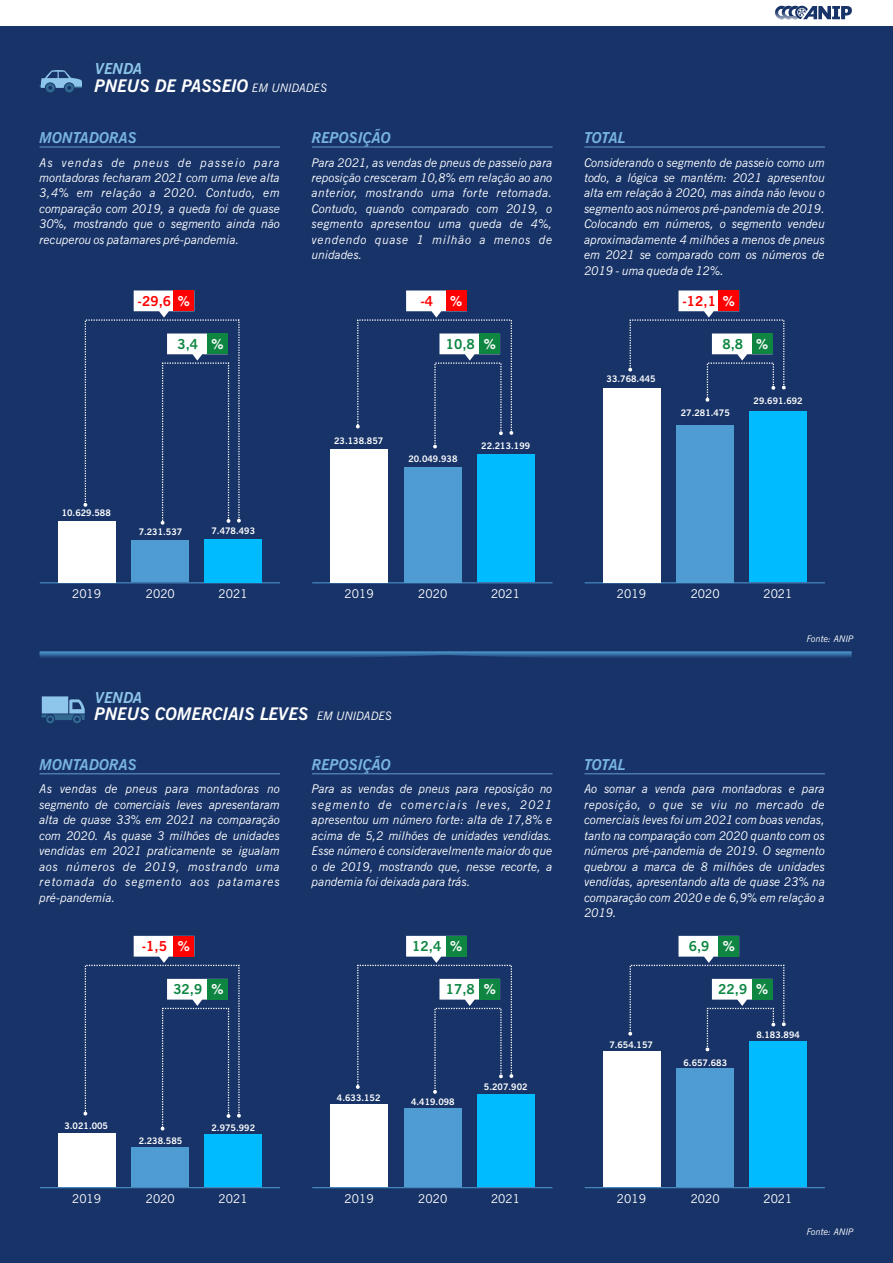
<style>
.page{position:relative;width:893px;height:1263px;background:#173368}
.page>*{position:absolute;margin:0;border:0;box-sizing:border-box;transform-origin:0 0}
.t1{font:italic 700 17.55px "News Gothic BT";color:#fff}
.t2{font:italic 700 15.15px "News Gothic BT";color:#78b4de}
.t3{font:italic 700 15.15px "News Gothic BT";color:#8ec5ea}
.t4{font:700 13.65px "News Gothic BT";color:#0e8642}
.t5{font:700 13.65px "News Gothic BT";color:#f00}
.t6{font:12.15px "News Gothic BT";color:#fff}
.t7{font:italic 12px/15.5px "News Gothic BT";color:#fff;text-align:justify}
.t8{font:700 9px "News Gothic BT";color:#fff}
.t9{font:italic 9px "News Gothic BT";color:#fff}
.s1{font-weight:400;font-size:11.7px}
.s2{color:#fff}
</style>
<div class="page">
<div style="left:0;top:0;width:893px;height:25px;background:#fff"></div>
<svg style="left:775px;top:6px;width:77px;height:13px"></svg>
<svg style="left:40px;top:70px;width:42px;height:22px"></svg>
<div style="left:42px;top:696px;width:26px;height:17px;background:#8ec5ea"></div>
<svg style="left:41px;top:699px;width:44px;height:24px"></svg>
<svg style="left:40px;top:147px;width:240px;height:1px"></svg>
<hr style="left:40px;top:582px;width:240px;height:1px;background:#4f9cd2">
<div style="left:58px;top:521px;width:57px;height:61px;background:#fff"></div>
<div style="left:132px;top:541px;width:57px;height:41px;background:#4f9cd2"></div>
<div style="left:204px;top:539px;width:58px;height:43px;background:#0bf"></div>
<svg style="left:83px;top:290px;width:158px;height:235px"></svg>
<svg style="left:312px;top:147px;width:240px;height:1px"></svg>
<svg style="left:584px;top:147px;width:241px;height:1px"></svg>
<hr style="left:312px;top:582px;width:240px;height:1px;background:#4f9cd2">
<hr style="left:585px;top:582px;width:240px;height:1px;background:#4f9cd2">
<div style="left:330px;top:449px;width:58px;height:133px;background:#fff"></div>
<div style="left:603px;top:388px;width:57px;height:194px;background:#fff"></div>
<div style="left:404px;top:467px;width:58px;height:115px;background:#4f9cd2"></div>
<div style="left:677px;top:425px;width:57px;height:157px;background:#4f9cd2"></div>
<div style="left:477px;top:454px;width:57px;height:128px;background:#0bf"></div>
<div style="left:749px;top:411px;width:58px;height:171px;background:#0bf"></div>
<svg style="left:628px;top:290px;width:158px;height:112px"></svg>
<svg style="left:356px;top:290px;width:157px;height:158px"></svg>
<svg style="left:40px;top:773px;width:240px;height:1px"></svg>
<hr style="left:40px;top:1187px;width:240px;height:1px;background:#4f9cd2">
<div style="left:58px;top:1133px;width:57px;height:54px;background:#fff"></div>
<div style="left:132px;top:1147px;width:57px;height:40px;background:#4f9cd2"></div>
<div style="left:204px;top:1134px;width:58px;height:53px;background:#0bf"></div>
<svg style="left:83px;top:936px;width:158px;height:194px"></svg>
<svg style="left:312px;top:773px;width:240px;height:1px"></svg>
<svg style="left:584px;top:773px;width:241px;height:1px"></svg>
<hr style="left:312px;top:1187px;width:240px;height:1px;background:#4f9cd2">
<hr style="left:585px;top:1187px;width:240px;height:1px;background:#4f9cd2">
<div style="left:330px;top:1105px;width:58px;height:82px;background:#fff"></div>
<div style="left:603px;top:1051px;width:57px;height:136px;background:#fff"></div>
<div style="left:404px;top:1108px;width:58px;height:79px;background:#4f9cd2"></div>
<div style="left:677px;top:1069px;width:57px;height:118px;background:#4f9cd2"></div>
<div style="left:477px;top:1094px;width:57px;height:93px;background:#0bf"></div>
<div style="left:749px;top:1042px;width:58px;height:145px;background:#0bf"></div>
<svg style="left:356px;top:936px;width:157px;height:158px"></svg>
<svg style="left:628px;top:936px;width:158px;height:115px"></svg>
<svg style="left:40px;top:651px;width:812px;height:7px"></svg>
<p class="t3" style="left:95px;top:62px;width:49px">VENDA</p>
<h1 class="t1" style="left:95px;top:78px;width:234px">PNEUS DE PASSEIO <span class="s1">EM UNIDADES</span></h1>
<p class="t2" style="left:40px;top:131px;width:99px">MONTADORAS</p>
<p class="t7" style="left:40px;top:156px;width:242px">As vendas de pneus de passeio para montadoras fecharam 2021 com uma leve alta 3,4% em relação a 2020. Contudo, em comparação com 2019, a queda foi de quase 30%, mostrando que o segmento ainda não recuperou os patamares pré-pandemia.</p>
<p class="t5" style="left:138px;top:296px;width:54px">-29,6 <span class="s2">%</span></p>
<p class="t4" style="left:177px;top:339px;width:48px">3,4 <span class="s2">%</span></p>
<p class="t8" style="left:62px;top:509px;width:51px">10.629.588</p>
<p class="t8" style="left:139px;top:528px;width:45px">7.231.537</p>
<p class="t8" style="left:211px;top:527px;width:45px">7.478.493</p>
<p class="t6" style="left:72px;top:589px;width:31px">2019</p>
<p class="t6" style="left:146px;top:589px;width:31px">2020</p>
<p class="t6" style="left:219px;top:589px;width:31px">2021</p>
<p class="t2" style="left:312px;top:131px;width:81px">REPOSIÇÃO</p>
<p class="t2" style="left:584px;top:131px;width:42px">TOTAL</p>
<p class="t7" style="left:312px;top:156px;width:242px">Para 2021, as vendas de pneus de passeio para reposição cresceram 10,8% em relação ao ano anterior, mostrando uma forte retomada.<br>Contudo, quando comparado com 2019, o segmento apresentou uma queda de 4%, vendendo quase 1 milhão a menos de unidades.</p>
<p class="t7" style="left:584px;top:156px;width:242px">Considerando o segmento de passeio como um todo, a lógica se mantém: 2021 apresentou alta em relação à 2020, mas ainda não levou o segmento aos números pré-pandemia de 2019.<br>Colocando em números, o segmento vendeu aproximadamente 4 milhões a menos de pneus em 2021 se comparado com os números de 2019 - uma queda de 12%.</p>
<p class="t5" style="left:420px;top:296px;width:43px">-4 <span class="s2">%</span></p>
<p class="t5" style="left:682px;top:296px;width:54px">-12,1 <span class="s2">%</span></p>
<p class="t4" style="left:446px;top:339px;width:52px">10,8 <span class="s2">%</span></p>
<p class="t4" style="left:722px;top:339px;width:48px">8,8 <span class="s2">%</span></p>
<p class="t8" style="left:334px;top:437px;width:51px">23.138.857</p>
<p class="t8" style="left:408px;top:455px;width:51px">20.049.938</p>
<p class="t8" style="left:481px;top:442px;width:51px">22.213.199</p>
<p class="t8" style="left:607px;top:375px;width:51px">33.768.445</p>
<p class="t8" style="left:681px;top:409px;width:51px">27.281.475</p>
<p class="t8" style="left:754px;top:397px;width:51px">29.691.692</p>
<p class="t6" style="left:344px;top:589px;width:31px">2019</p>
<p class="t6" style="left:418px;top:589px;width:31px">2020</p>
<p class="t6" style="left:491px;top:589px;width:31px">2021</p>
<p class="t6" style="left:617px;top:589px;width:31px">2019</p>
<p class="t6" style="left:691px;top:589px;width:31px">2020</p>
<p class="t6" style="left:763px;top:589px;width:31px">2021</p>
<p class="t9" style="left:807px;top:635px;width:48px">Fonte: ANIP</p>
<p class="t3" style="left:95px;top:691px;width:49px">VENDA</p>
<h1 class="t1" style="left:95px;top:707px;width:299px">PNEUS COMERCIAIS LEVES <span class="s1">EM UNIDADES</span></h1>
<p class="t2" style="left:40px;top:758px;width:99px">MONTADORAS</p>
<p class="t7" style="left:40px;top:782px;width:242px">As vendas de pneus para montadoras no segmento de comerciais leves apresentaram alta de quase 33% em 2021 na comparação com 2020. As quase 3 milhões de unidades vendidas em 2021 praticamente se igualam aos números de 2019, mostrando uma retomada do segmento aos patamares pré-pandemia.</p>
<p class="t5" style="left:142px;top:941px;width:50px">-1,5 <span class="s2">%</span></p>
<p class="t4" style="left:173px;top:984px;width:52px">32,9 <span class="s2">%</span></p>
<p class="t8" style="left:64px;top:1122px;width:45px">3.021.005</p>
<p class="t8" style="left:139px;top:1137px;width:45px">2.238.585</p>
<p class="t8" style="left:211px;top:1124px;width:45px">2.975.992</p>
<p class="t6" style="left:72px;top:1194px;width:31px">2019</p>
<p class="t6" style="left:146px;top:1194px;width:31px">2020</p>
<p class="t6" style="left:219px;top:1194px;width:31px">2021</p>
<p class="t2" style="left:312px;top:758px;width:81px">REPOSIÇÃO</p>
<p class="t2" style="left:584px;top:758px;width:42px">TOTAL</p>
<p class="t7" style="left:312px;top:782px;width:242px">Para as vendas de pneus para reposição no segmento de comerciais leves, 2021 apresentou um número forte: alta de 17,8% e acima de 5,2 milhões de unidades vendidas.<br>Esse número é consideravelmente maior do que o de 2019, mostrando que, nesse recorte, a pandemia foi deixada para trás.</p>
<p class="t7" style="left:584px;top:782px;width:242px">Ao somar a venda para montadoras e para reposição, o que se viu no mercado de comerciais leves foi um 2021 com boas vendas, tanto na comparação com 2020 quanto com os números pré-pandemia de 2019. O segmento quebrou a marca de 8 milhões de unidades vendidas, apresentando alta de quase 23% na comparação com 2020 e de 6,9% em relação a 2019.</p>
<p class="t4" style="left:412px;top:941px;width:52px">12,4 <span class="s2">%</span></p>
<p class="t4" style="left:689px;top:941px;width:47px">6,9 <span class="s2">%</span></p>
<p class="t4" style="left:446px;top:984px;width:52px">17,8 <span class="s2">%</span></p>
<p class="t4" style="left:718px;top:984px;width:52px">22,9 <span class="s2">%</span></p>
<p class="t8" style="left:337px;top:1094px;width:45px">4.633.152</p>
<p class="t8" style="left:411px;top:1098px;width:45px">4.419.098</p>
<p class="t8" style="left:484px;top:1083px;width:45px">5.207.902</p>
<p class="t8" style="left:609px;top:1041px;width:45px">7.654.157</p>
<p class="t8" style="left:683px;top:1059px;width:45px">6.657.683</p>
<p class="t8" style="left:756px;top:1031px;width:45px">8.183.894</p>
<p class="t6" style="left:344px;top:1194px;width:31px">2019</p>
<p class="t6" style="left:418px;top:1194px;width:31px">2020</p>
<p class="t6" style="left:491px;top:1194px;width:31px">2021</p>
<p class="t6" style="left:617px;top:1194px;width:31px">2019</p>
<p class="t6" style="left:691px;top:1194px;width:31px">2020</p>
<p class="t6" style="left:763px;top:1194px;width:31px">2021</p>
<p class="t9" style="left:807px;top:1228px;width:48px">Fonte: ANIP</p>
</div>
